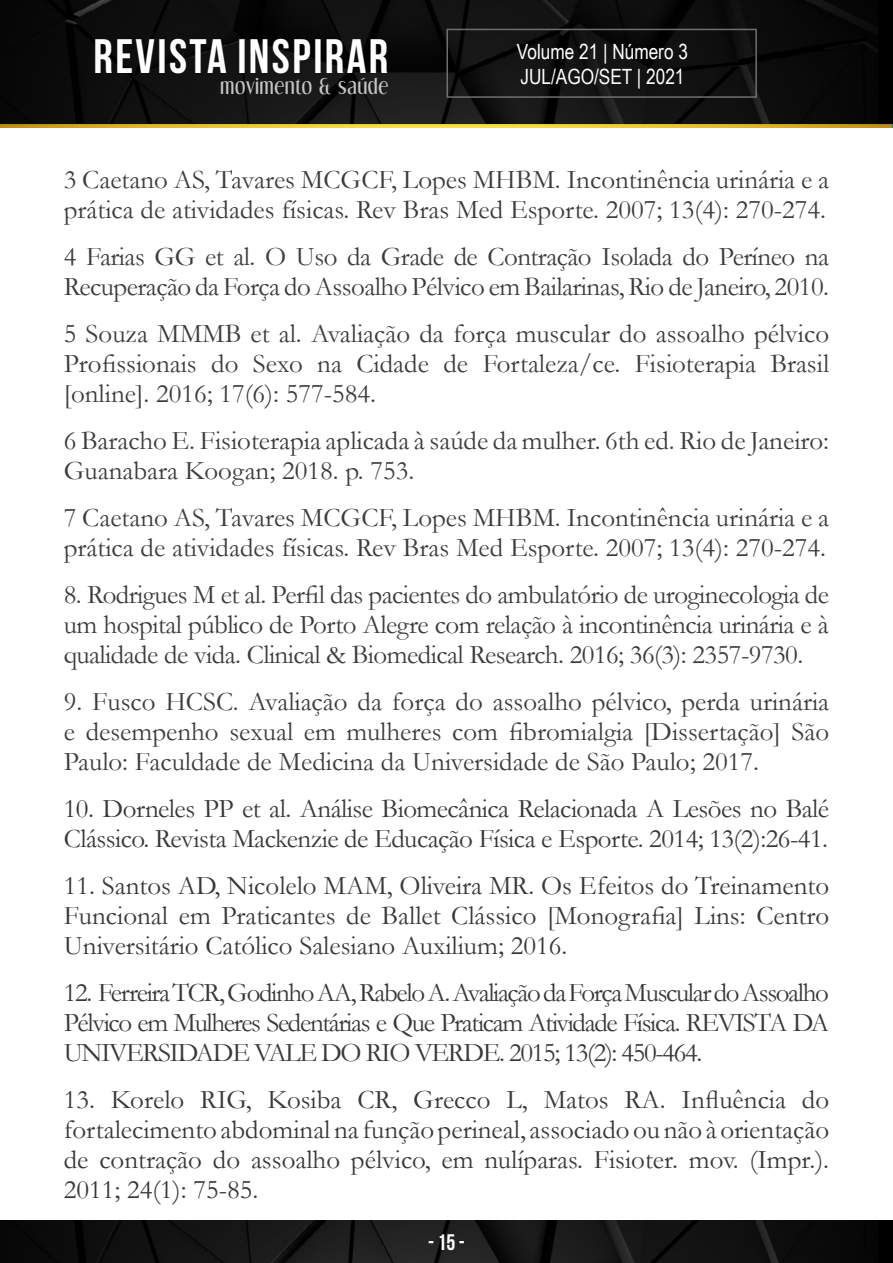
<style>
.page{position:relative;width:893px;height:1263px;background:#fff}
.page>*{position:absolute;margin:0;border:0;box-sizing:border-box;transform-origin:0 0}
.t1{font:700 48.3px "Bebas Neue";letter-spacing:.05em;color:#fff}
.t2{font:27px/30px "Garamond";color:#3c3c3b}
.t3{font:27px/30px "Garamond";letter-spacing:-.02em;color:#383838;text-align:justify}
.t4{font:27px/30px "Garamond";letter-spacing:-.02em;color:#3c3c3b}
.t5{font:700 22.5px "Bebas Neue";color:#fff}
.t6{font:21px/25.2px "Arial Narrow";color:#fff}
.t7{font:18.9px "Dream Orphans";letter-spacing:.05em;color:#c6c6c6}
.s1{color:#3c3c3b}
</style>
<div class="page">
<img style="left:0;top:124px;width:891px;height:4px">
<img style="left:0;top:0;width:878px;height:124px">
<div style="left:446px;top:29px;width:311px;height:69px;border:2px solid #706f6f"></div>
<img style="left:0;top:1220px;width:878px;height:43px">
<h1 class="t1" style="left:94px;top:29px;width:296px">REVISTA INSPIRAR</h1>
<p class="t7" style="left:220px;top:75px;width:169px">movimento &amp; saúde</p>
<p class="t6" style="left:517px;top:38px;width:173px">Volume 21 | Número 3<br>JUL/AGO/SET | 2021</p>
<p class="t2" style="left:64px;top:164px;width:767px">3 Caetano AS, Tavares MCGCF, Lopes MHBM. Incontinência urinária e a prática de atividades físicas. Rev Bras Med Esporte. 2007; 13(4): 270-274.</p>
<p class="t4" style="left:64px;top:241px;width:767px">4 Farias GG et al. O Uso da Grade de Contração Isolada do Períneo na<br>Recuperação da Força do Assoalho Pélvico em Bailarinas, Rio de Janeiro, 2010.</p>
<p class="t2" style="left:64px;top:318px;width:767px;text-align:justify">5 Souza MMMB et al. Avaliação da força muscular do assoalho pélvico Profissionais do Sexo na Cidade de Fortaleza/ce. Fisioterapia Brasil [online]. 2016; 17(6): 577-584.</p>
<p class="t2" style="left:64px;top:425px;width:767px">6 Baracho E. Fisioterapia aplicada à saúde da mulher. 6th ed. Rio de Janeiro:<br>Guanabara Koogan; 2018. p. 753.</p>
<p class="t2" style="left:64px;top:502px;width:767px">7 Caetano AS, Tavares MCGCF, Lopes MHBM. Incontinência urinária e a prática de atividades físicas. Rev Bras Med Esporte. 2007; 13(4): 270-274.</p>
<p class="t2" style="left:64px;top:579px;width:767px;text-align:justify">8. Rodrigues M et al. Perfil das pacientes do ambulatório de uroginecologia de um hospital público de Porto Alegre com relação à incontinência urinária e à qualidade de vida. Clinical &amp; Biomedical Research. 2016; 36(3): 2357-9730.</p>
<p class="t2" style="left:64px;top:686px;width:767px;text-align:justify">9. Fusco HCSC. Avaliação da força do assoalho pélvico, perda urinária e desempenho sexual em mulheres com fibromialgia [Dissertação] São Paulo: Faculdade de Medicina da Universidade de São Paulo; 2017.</p>
<p class="t3" style="left:64px;top:793px;width:767px">10. Dorneles PP et al. Análise Biomecânica Relacionada A Lesões no Balé<br>Clássico. Revista Mackenzie de Educação Física e Esporte. 2014; 13(2):26-41.</p>
<p class="t3" style="left:64px;top:870px;width:767px">11. Santos AD, Nicolelo MAM, Oliveira MR. Os Efeitos do Treinamento Funcional em Praticantes de Ballet Clássico [Monografia] Lins: Centro Universitário Católico Salesiano Auxilium; 2016.</p>
<p class="t3" style="left:64px;top:977px;width:767px">12. Ferreira TCR, Godinho AA, Rabelo A. Avaliação da Força Muscular do Assoalho Pélvico em Mulheres Sedentárias e Que Praticam Atividade Física. REVISTA DA UNIVERSIDADE VALE DO RIO VERDE. 2015<span class="s1">;</span> 13(2): 450-464.</p>
<p class="t3" style="left:64px;top:1084px;width:767px">13. Korelo RIG, Kosiba CR, Grecco L, Matos RA. Influência do fortalecimento abdominal na função perineal, associado ou não à orientação de contração do assoalho pélvico, em nulíparas. Fisioter. mov. (Impr.).<br>2011<span class="s1">;</span> 24(1): 75-85.</p>
<p class="t5" style="left:428px;top:1230px;width:38px">- 15 -</p>
</div>
